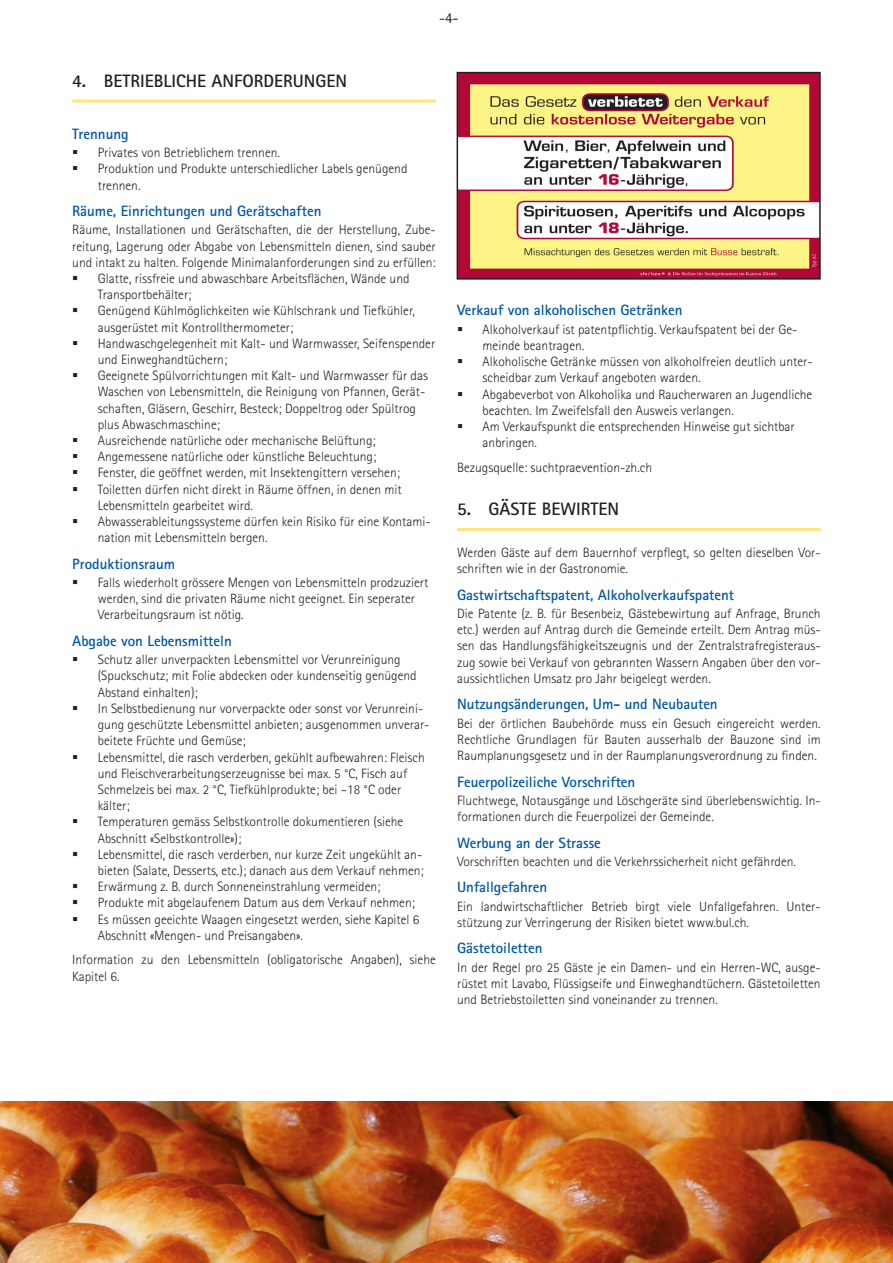
<style>
.page{position:relative;width:893px;height:1263px;background:#fff}
.page>*{position:absolute;margin:0;border:0;box-sizing:border-box;transform-origin:0 0}
._1_Head{font:700 18px "Rotis Sans Serif Std";color:#231f20}
._2_Titel{font:700 15px "Rotis Sans Serif Std";color:#0156a7}
.t1{font:15px "Rotis Sans Serif Std";color:#231f20}
._4_Inhalt{font:300 13.5px/16.2px "Rotis Sans Serif Std";color:#231f20}
</style>
<div class="page">
<hr style="left:72px;top:100px;width:364px;height:3px;background:#ffe57a">
<hr style="left:457px;top:528px;width:364px;height:3px;background:#ffe57a">
<img style="left:0;top:1101px;width:893px;height:162px">
<img style="left:460px;top:75px;width:358px;height:202px">
<div style="left:457px;top:72px;width:364px;height:208px;border:2px solid #231f20"></div>
<p class="_1_Head" style="left:72px;top:69px;width:276px">4. BETRIEBLICHE ANFORDERUNGEN</p>
<p class="t1" style="left:439px;top:9px;width:21px">-4-</p>
<p class="_2_Titel" style="left:72px;top:124px;width:58px">Trennung</p>
<p class="_4_Inhalt" style="left:98px;top:144px;width:184px">Privates von Betrieblichem trennen.</p>
<p class="_4_Inhalt" style="left:98px;top:161px;width:311px">Produktion und Produkte unterschiedlicher Labels genügend trennen.</p>
<p class="_2_Titel" style="left:72px;top:201px;width:251px">Räume, Einrichtungen und Gerätschaften</p>
<p class="_4_Inhalt" style="left:72px;top:222px;width:365px;text-align:justify">Räume, Installationen und Gerätschaften, die der Herstellung, Zube&shy;reitung, Lagerung oder Abgabe von Lebensmitteln dienen, sind sauber und intakt zu halten. Folgende Minimalanforderungen sind zu erfüllen:</p>
<p class="_4_Inhalt" style="left:98px;top:270px;width:313px">Glatte, rissfreie und abwaschbare Arbeitsflächen, Wände und<br>Transportbehälter;</p>
<p class="_4_Inhalt" style="left:98px;top:303px;width:319px">Genügend Kühlmöglichkeiten wie Kühlschrank und Tiefkühler, ausgerüstet mit Kontrollthermometer;</p>
<p class="_4_Inhalt" style="left:98px;top:335px;width:339px">Handwaschgelegenheit mit Kalt- und Warmwasser, Seifenspender und Einweghandtüchern;</p>
<p class="_4_Inhalt" style="left:98px;top:368px;width:332px">Geeignete Spülvorrichtungen mit Kalt- und Warmwasser für das Waschen von Lebensmitteln, die Reinigung von Pfannen, Gerät&shy;schaften, Gläsern, Geschirr, Besteck; Doppeltrog oder Spültrog plus Abwaschmaschine;</p>
<p class="_4_Inhalt" style="left:98px;top:432px;width:279px">Ausreichende natürliche oder mechanische Belüftung;</p>
<p class="_4_Inhalt" style="left:98px;top:449px;width:280px">Angemessene natürliche oder künstliche Beleuchtung;</p>
<p class="_4_Inhalt" style="left:98px;top:465px;width:304px">Fenster, die geöffnet werden, mit Insektengittern versehen;</p>
<p class="_4_Inhalt" style="left:98px;top:481px;width:305px">Toiletten dürfen nicht direkt in Räume öffnen, in denen mit<br>Lebensmitteln gearbeitet wird.</p>
<p class="_4_Inhalt" style="left:98px;top:513px;width:334px">Abwasserableitungssysteme dürfen kein Risiko für eine Kontami&shy;nation mit Lebensmitteln bergen.</p>
<p class="_2_Titel" style="left:72px;top:554px;width:104px">Produktionsraum</p>
<p class="_4_Inhalt" style="left:98px;top:574px;width:332px">Falls wiederholt grössere Mengen von Lebensmitteln prodzuziert werden, sind die privaten Räume nicht geeignet. Ein seperater<br>Verarbeitungsraum ist nötig.</p>
<p class="_2_Titel" style="left:72px;top:631px;width:161px">Abgabe von Lebensmitteln</p>
<p class="_4_Inhalt" style="left:98px;top:652px;width:320px">Schutz aller unverpackten Lebensmittel vor Verunreinigung (Spuckschutz; mit Folie abdecken oder kundenseitig genügend<br>Abstand einhalten);</p>
<p class="_4_Inhalt" style="left:98px;top:700px;width:333px">In Selbstbedienung nur vorverpackte oder sonst vor Verunreini&shy;gung geschützte Lebensmittel anbieten; ausgenommen unverar&shy;beitete Früchte und Gemüse;</p>
<p class="_4_Inhalt" style="left:98px;top:749px;width:328px">Lebensmittel, die rasch verderben, gekühlt aufbewahren: Fleisch und Fleischverarbeitungserzeugnisse bei max. 5 °C, Fisch auf Schmelzeis bei max. 2 °C, Tiefkühlprodukte; bei –18 °C oder kälter;</p>
<p class="_4_Inhalt" style="left:98px;top:814px;width:307px">Temperaturen gemäss Selbstkontrolle dokumentieren (siehe<br>Abschnitt «Selbstkontrolle»);</p>
<p class="_4_Inhalt" style="left:98px;top:846px;width:327px">Lebensmittel, die rasch verderben, nur kurze Zeit ungekühlt an&shy;bieten (Salate, Desserts, etc.); danach aus dem Verkauf nehmen;</p>
<p class="_4_Inhalt" style="left:98px;top:878px;width:284px">Erwärmung z. B. durch Sonneneinstrahlung vermeiden;</p>
<p class="_4_Inhalt" style="left:98px;top:895px;width:319px">Produkte mit abgelaufenem Datum aus dem Verkauf nehmen;</p>
<p class="_4_Inhalt" style="left:98px;top:911px;width:323px">Es müssen geeichte Waagen eingesetzt werden, siehe Kapitel 6<br>Abschnitt «Mengen- und Preisangaben».</p>
<p class="_4_Inhalt" style="left:72px;top:952px;width:365px">Information zu den Lebensmitteln (obligatorische Angaben), siehe<br>Kapitel 6.</p>
<p class="_2_Titel" style="left:457px;top:301px;width:227px">Verkauf von alkoholischen Getränken</p>
<p class="_4_Inhalt" style="left:483px;top:321px;width:316px">Alkoholverkauf ist patentpflichtig. Verkaufspatent bei der Ge&shy;meinde beantragen.</p>
<p class="_4_Inhalt" style="left:483px;top:353px;width:331px">Alkoholische Getränke müssen von alkoholfreien deutlich unter&shy;scheidbar zum Verkauf angeboten warden.</p>
<p class="_4_Inhalt" style="left:483px;top:386px;width:331px">Abgabeverbot von Alkoholika und Raucherwaren an Jugendliche beachten. Im Zweifelsfall den Ausweis verlangen.</p>
<p class="_4_Inhalt" style="left:483px;top:418px;width:314px">Am Verkaufspunkt die entsprechenden Hinweise gut sichtbar anbringen.</p>
<p class="_4_Inhalt" style="left:457px;top:460px;width:196px">Bezugsquelle: suchtpraevention-zh.ch</p>
<p class="_1_Head" style="left:457px;top:498px;width:164px">5. GÄSTE BEWIRTEN</p>
<p class="_4_Inhalt" style="left:457px;top:544px;width:365px">Werden Gäste auf dem Bauernhof verpflegt, so gelten dieselben Vor&shy;schriften wie in der Gastronomie.</p>
<p class="_2_Titel" style="left:457px;top:585px;width:279px">Gastwirtschaftspatent, Alkoholverkaufspatent</p>
<p class="_4_Inhalt" style="left:457px;top:605px;width:365px;text-align:justify">Die Patente (z. B. für Besenbeiz, Gästebewirtung auf Anfrage, Brunch etc.) werden auf Antrag durch die Gemeinde erteilt. Dem Antrag müs&shy;sen das Handlungsfähigkeitszeugnis und der Zentralstrafregisteraus&shy;zug sowie bei Verkauf von gebrannten Wassern Angaben über den vor&shy;aussichtlichen Umsatz pro Jahr beigelegt werden.</p>
<p class="_2_Titel" style="left:457px;top:695px;width:262px">Nutzungsänderungen, Um- und Neubauten</p>
<p class="_4_Inhalt" style="left:457px;top:715px;width:365px;text-align:justify">Bei der örtlichen Baubehörde muss ein Gesuch eingereicht werden.<br>Rechtliche Grundlagen für Bauten ausserhalb der Bauzone sind im Raumplanungsgesetz und in der Raumplanungsverordnung zu finden.</p>
<p class="_2_Titel" style="left:457px;top:772px;width:180px">Feuerpolizeiliche Vorschriften</p>
<p class="_4_Inhalt" style="left:457px;top:792px;width:365px">Fluchtwege, Notausgänge und Löschgeräte sind überlebenswichtig. In&shy;formationen durch die Feuerpolizei der Gemeinde.</p>
<p class="_2_Titel" style="left:457px;top:833px;width:145px">Werbung an der Strasse</p>
<p class="_4_Inhalt" style="left:457px;top:853px;width:340px">Vorschriften beachten und die Verkehrssicherheit nicht gefährden.</p>
<p class="_2_Titel" style="left:457px;top:878px;width:92px">Unfallgefahren</p>
<p class="_4_Inhalt" style="left:457px;top:898px;width:365px">Ein landwirtschaftlicher Betrieb birgt viele Unfallgefahren. Unter&shy;stützung zur Verringerung der Risiken bietet www.bul.ch.</p>
<p class="_2_Titel" style="left:457px;top:939px;width:87px">Gästetoiletten</p>
<p class="_4_Inhalt" style="left:457px;top:959px;width:365px;text-align:justify">In der Regel pro 25 Gäste je ein Damen- und ein Herren-WC, ausge&shy;rüstet mit Lavabo, Flüssigseife und Einweghandtüchern. Gästetoiletten und Betriebstoiletten sind voneinander zu trennen.</p>
</div>
